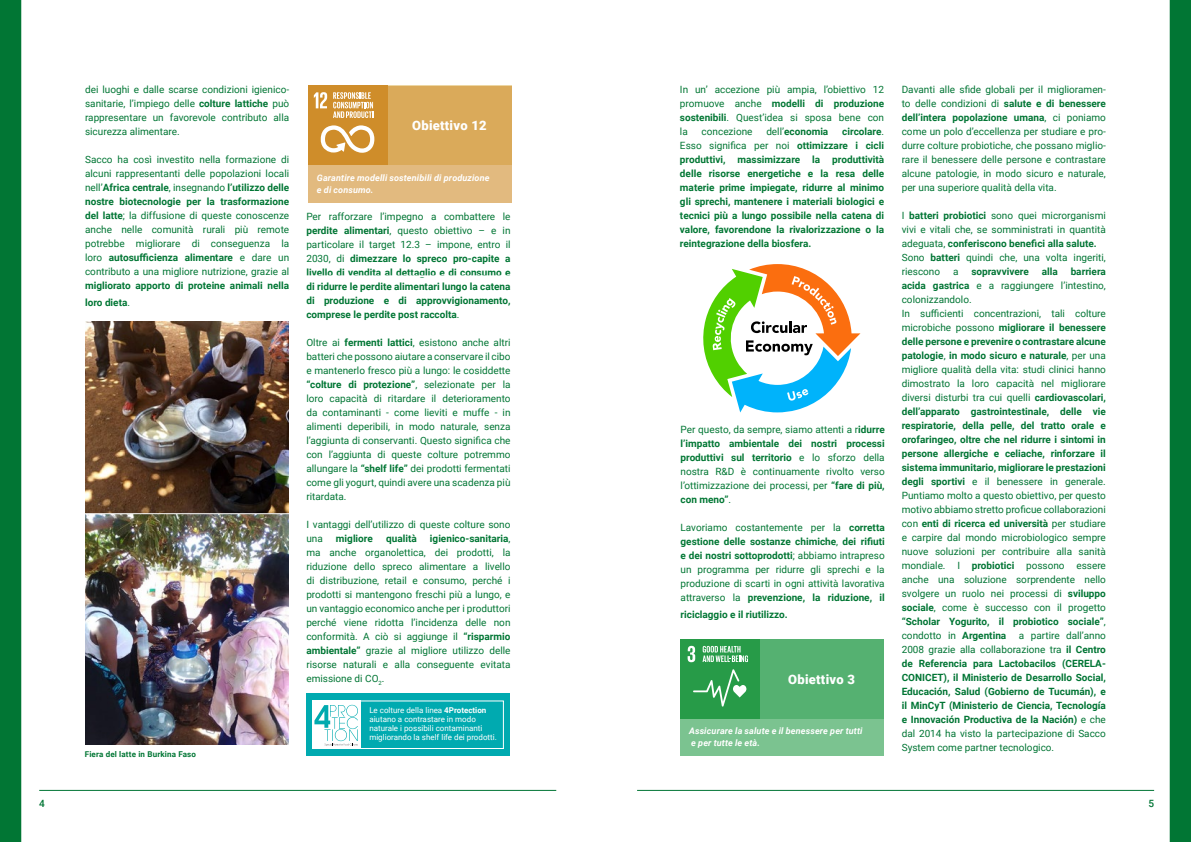
<style>
.page{position:relative;width:1191px;height:842px;background:#fff}
.page>*{position:absolute;margin:0;border:0;box-sizing:border-box;transform-origin:0 0}
.t1{font:900 13px "Roboto";letter-spacing:.02em;color:#fff}
.t2{font:10px/14px "Roboto";color:#017534}
.t3{font:10px/14px "Roboto";color:#017634;text-align:justify}
.t4{font:10px/14px "Roboto";color:#027734;text-align:justify}
.t5{font:700 10px/14px "Roboto";color:#017634}
.t6{font:700 10px/14px "Roboto";color:#027734;text-align:justify}
.t7{font:700 10px/14px "Roboto";color:#017534;text-align:justify}
.t8{font:500 10px "Roboto";color:#017534}
.t9{font:italic 700 9px/12px "Roboto";letter-spacing:.015em;color:#fff}
.t10{font:8px/9px "Roboto";color:#fff}
.t11{font:700 8px "Roboto";letter-spacing:.02em;color:#017634}
.s1{font-weight:700}
.s2{font-weight:400}
</style>
<div class="page">
<hr style="left:39px;top:790px;width:517px;height:1px;background:#017534">
<hr style="left:637px;top:790px;width:517px;height:1px;background:#017534">
<img style="left:85px;top:321px;width:204px;height:423px">
<svg style="left:680px;top:639px;width:204px;height:117px;background:#65b87e"></svg>
<div style="left:680px;top:639px;width:79px;height:80px;background:#279b48"></div>
<svg style="left:687px;top:646px;width:8px;height:16px"></svg>
<svg style="left:693px;top:669px;width:53px;height:37px"></svg>
<svg style="left:702px;top:646px;width:46px;height:16px"></svg>
<div style="left:306px;top:693px;width:204px;height:63px;background:#00aab0"></div>
<div style="left:312px;top:701px;width:191px;height:48px;border:1px solid #fff"></div>
<svg style="left:308px;top:86px;width:204px;height:117px;background:#ddb06a"></svg>
<div style="left:308px;top:86px;width:79px;height:79px;background:#cf8d2a"></div>
<svg style="left:314px;top:92px;width:13px;height:16px"></svg>
<svg style="left:321px;top:125px;width:53px;height:28px"></svg>
<svg style="left:333px;top:92px;width:40px;height:26px"></svg>
<svg style="left:312px;top:701px;width:48px;height:48px;background:#d8f0f1"></svg>
<div style="left:0;top:0;width:21px;height:842px;background:#017634"></div>
<svg style="left:1169px;top:0;width:22px;height:842px;background:#117f41"></svg>
<svg style="left:703px;top:264px;width:157px;height:148px"></svg>
<hr style="left:81px;top:513px;width:212px;height:1px;background:#fff">
<p class="t3" style="left:85px;top:82px;width:206px">dei luoghi e dalle scarse condizioni igienico&shy;sanitarie, l’impiego delle <span class="s1">colture lattiche</span> può rappresentare un favorevole contributo alla sicurezza alimentare.</p>
<p class="t3" style="left:85px;top:152px;width:206px">Sacco ha così investito nella formazione di alcuni rappresentanti delle popolazioni locali nell’<span class="s1">Africa centrale</span>, insegnando <span class="s1">l’utilizzo delle nostre biotecnologie per la trasformazione del latte</span>; la diffusione di queste conoscenze anche nelle comunità rurali più remote potrebbe migliorare di conseguenza la loro <span class="s1">autosufficienza alimentare</span> e dare un contributo a una migliore nutrizione, grazie al</p>
<p class="t5" style="left:85px;top:276px;width:206px;line-height:17px">migliorato apporto di proteine animali nella loro dieta<span class="s2">.</span></p>
<p class="t11" style="left:85px;top:749px;width:113px">Fiera del latte in Burkina Faso</p>
<h1 class="t1" style="left:412px;top:117px;width:76px">Obiettivo 12</h1>
<p class="t9" style="left:317px;top:171px;width:174px">Garantire modelli sostenibili di produzione e di consumo.</p>
<p class="t5" style="left:306px;top:209px;width:206px;text-align:justify"><span class="s2">Per rafforzare l’impegno a combattere le </span>perdite alimentari<span class="s2">, questo obiettivo – e in particolare il target 12.3 – impone, entro il 2030, di</span> dimezzare lo spreco pro-capite a livello di vendita al dettaglio e di consumo e di ridurre le perdite alimentari lungo la catena di produzione e di approvvigionamento, comprese le perdite post raccolta<span class="s2">.</span></p>
<p class="t3" style="left:306px;top:335px;width:206px">Oltre ai <span class="s1">fermenti lattici</span>, esistono anche altri batteri che possono aiutare a conservare il cibo e mantenerlo fresco più a lungo: le cosiddette <span class="s1">“colture di protezione”</span>, selezionate per la loro capacità di ritardare il deterioramento da contaminanti - come lieviti e muffe - in alimenti deperibili, in modo naturale, senza l’aggiunta di conservanti. Questo significa che con l’aggiunta di queste colture potremmo allungare la <span class="s1">“shelf life”</span> dei prodotti fermentati come gli yogurt, quindi avere una scadenza più ritardata.</p>
<p class="t3" style="left:306px;top:517px;width:206px">I vantaggi dell’utilizzo di queste colture sono una</p>
<p class="t5" style="left:336px;top:531px;width:38px">migliore</p>
<p class="t5" style="left:386px;top:531px;width:32px">qualità</p>
<p class="t3" style="left:306px;top:531px;width:206px;text-indent:124px"><span class="s1">igienico-sanitaria</span>, ma anche organolettica, dei prodotti, la riduzione dello spreco alimentare a livello di distribuzione, retail e consumo, perché i prodotti si mantengono freschi più a lungo, e un vantaggio economico anche per i produttori perché viene ridotta l’incidenza delle non conformità. A ciò si aggiunge il <span class="s1">“risparmio ambientale”</span> grazie al migliore utilizzo delle risorse naturali e alla conseguente evitata emissione di CO<sub>2</sub>.</p>
<p class="t10" style="left:369px;top:706px;width:129px">Le colture della linea <span class="s1">4Protection </span>aiutano a contrastare in modo naturale i possibili contaminanti migliorando la shelf life dei prodotti.</p>
<p class="t4" style="left:680px;top:82px;width:206px">In un’ accezione più ampia, l’obiettivo 12 promuove anche <span class="s1">modelli di produzione sostenibili</span>. Quest’idea si sposa bene con la</p>
<p class="t6" style="left:680px;top:124px;width:206px;text-indent:162px">circolare<span class="s2">.<br>Esso significa per noi</span> ottimizzare i cicli produttivi, massimizzare la produttività delle risorse energetiche e la resa delle materie prime impiegate, ridurre al minimo gli sprechi, mantenere i materiali biologici e tecnici più a lungo possibile nella catena di valore, favorendone la rivalorizzazione o la reintegrazione della biosfera.</p>
<p class="t4" style="left:701px;top:124px;width:52px">concezione</p>
<p class="t6" style="left:766px;top:124px;width:63px"><span class="s2">dell’</span>economia</p>
<p class="t4" style="left:680px;top:422px;width:206px">Per questo, da sempre, siamo attenti a r<span class="s1">idurre l’impatto ambientale dei nostri processi produttivi sul territorio</span> e lo sforzo della nostra R&amp;D è continuamente rivolto verso l’ottimizzazione dei processi, per <span class="s1">“fare di più, con meno”</span>.</p>
<p class="t4" style="left:680px;top:520px;width:206px">Lavoriamo costantemente per la <span class="s1">corretta gestione delle sostanze chimiche</span>, <span class="s1">dei rifiuti e dei nostri sottoprodotti</span>; abbiamo intrapreso un programma per ridurre gli sprechi e la produzione di scarti in ogni attività lavorativa attraverso la <span class="s1">prevenzione, la riduzione, il</span></p>
<p class="t6" style="left:680px;top:607px;width:109px">riciclaggio e il riutilizzo.</p>
<h1 class="t1" style="left:788px;top:670px;width:68px">Obiettivo 3</h1>
<p class="t9" style="left:689px;top:725px;width:175px">Assicurare la salute e il benessere per tutti e per tutte le età.</p>
<p class="t2" style="left:901px;top:82px;width:206px;text-align:justify">Davanti alle sfide globali per il miglioramen&shy;to delle condizioni di <span class="s1">salute e di benessere dell’intera popolazione umana</span>, ci poniamo come un polo d’eccellenza per studiare e pro&shy;durre colture probiotiche, che possano miglio&shy;rare il benessere delle persone e contrastare alcune patologie, in modo sicuro e naturale, per una superiore qualità della vita.</p>
<p class="t2" style="left:901px;top:208px;width:206px">I <span class="s1">batteri probiotici</span> sono quei microrganismi vivi e vitali che, se somministrati in quantità adeguata, <span class="s1">conferiscono benefici alla salute.<br></span>Sono <span class="s1">batteri</span> quindi che, una volta ingeriti, riescono</p>
<p class="t2" style="left:901px;top:264px;width:206px;text-indent:169px"><span class="s1">barriera acida gastrica</span> e a raggiungere l’intestino, colonizzandolo.<br>In sufficienti concentrazioni, tali colture microbiche possono <span class="s1">migliorare il benessere delle persone e prevenire o contrastare alcune patologie</span>, <span class="s1">in modo sicuro e naturale</span>, per una migliore qualità della vita: studi clinici hanno dimostrato la loro capacità nel migliorare diversi disturbi tra cui quelli <span class="s1">cardiovascolari, dell’apparato gastrointestinale, delle vie respiratorie, della pelle, del tratto orale e orofaringeo, oltre che nel ridurre i sintomi in persone allergiche e celiache, rinforzare il sistema immunitario, migliorare le prestazioni degli sportivi</span> e il benessere in generale.<br>Puntiamo molto a questo obiettivo, per questo motivo abbiamo stretto proficue collaborazioni con <span class="s1">enti di ricerca ed università</span> per studiare e carpire dal mondo microbiologico sempre nuove soluzioni per contribuire alla sanità mondiale. I <span class="s1">probiotici</span> possono essere anche una soluzione sorprendente nello svolgere un ruolo nei processi di <span class="s1">sviluppo sociale</span>, come è successo con il progetto <span class="s1">“Scholar Yogurito, il probiotico sociale”</span>, condotto in <span class="s1">Argentina</span></p>
<p class="t2" style="left:953px;top:264px;width:7px">a</p>
<p class="t7" style="left:971px;top:264px;width:59px">sopravvivere</p>
<p class="t7" style="left:1041px;top:264px;width:18px">alla</p>
<p class="t7" style="left:901px;top:628px;width:206px;text-indent:117px"><span class="s2">a partire dall’anno 2008 grazie alla collaborazione tra</span> il Centro de Referencia para Lactobacilos (CERELA-CONICET), il Ministerio de Desarrollo Social, Educación, Salud (Gobierno de Tucumán), e il MinCyT (Ministerio de Ciencia, Tecnología e Innovación Productiva de la Nación) <span class="s2">e che dal 2014 ha visto la partecipazione di Sacco System come partner tecnologico.</span></p>
<p class="t8" style="left:39px;top:796px;width:7px">4</p>
<p class="t8" style="left:1148px;top:796px;width:7px">5</p>
</div>
